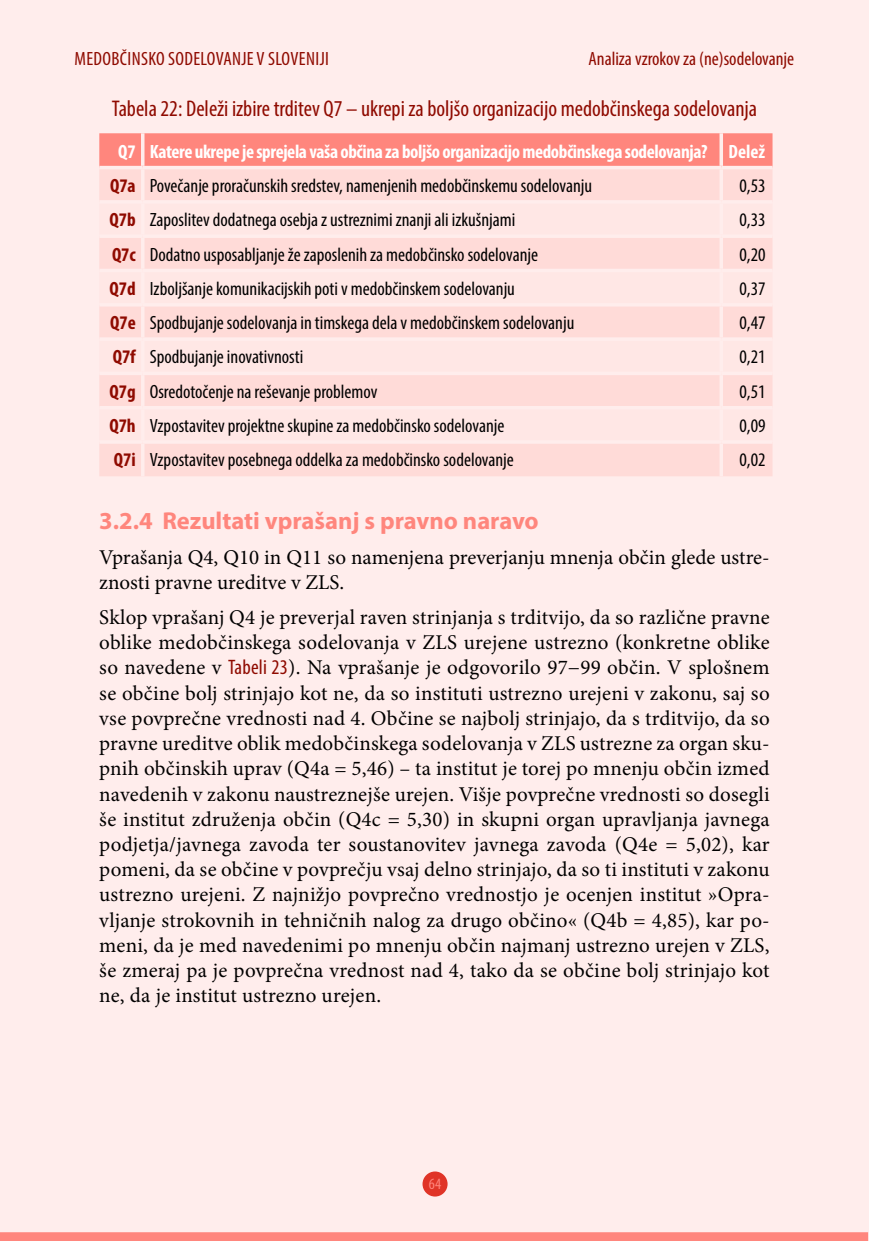
<style>
.page{position:relative;width:869px;height:1241px;background:#fff}
.page>*{position:absolute;margin:0;border:0;box-sizing:border-box;transform-origin:0 0}
._1_1_1{font:700 24.5px "Myriad Pro";color:#ff867d}
.tabela_naslov{font:condensed 22.75px "Myriad Pro";color:#8f0a00}
.TELO{font:21px/25.2px "Minion Pro";color:#000}
.t1{font:condensed 19.25px "Myriad Pro";color:#000}
.t2{font:700 condensed 19.25px "Myriad Pro";letter-spacing:-.02em;color:#fff}
.t3{font:condensed 19.25px "Myriad Pro";letter-spacing:.02em;color:#8f0a00}
.t4{font:condensed 19.25px "Myriad Pro";color:#8f0a00}
.t5{font:700 condensed 19.25px "Myriad Pro";color:#8f0a00}
.t6{font:condensed 15.75px "Myriad Pro";color:#ff867d}
.s1{font-family:"Myriad Pro";font-stretch:condensed;color:#8f0a00}
</style>
<div class="page">
<div style="left:0;top:0;width:868px;height:1240px;background:#ffedec"></div>
<div style="left:422px;top:1171px;width:25px;height:25px;background:#e03427;border-radius:50%"></div>
<div style="left:0;top:1231px;width:867px;height:9px;background:#ff867d"></div>
<div style="left:99px;top:133px;width:673px;height:33px;background:#ff867d"></div>
<div style="left:99px;top:169px;width:673px;height:307px;background:#ffdbd8"></div>
<svg style="left:99px;top:204px;width:673px;height:236px"></svg>
<hr style="left:141px;top:133px;width:3px;height:33px;background:#ffedec">
<hr style="left:719px;top:133px;width:3px;height:33px;background:#ffedec">
<hr style="left:141px;top:169px;width:3px;height:31px;background:#ffedec">
<hr style="left:719px;top:169px;width:3px;height:31px;background:#ffedec">
<hr style="left:99px;top:200px;width:44px;height:4px;background:#ffedec">
<hr style="left:143px;top:200px;width:578px;height:4px;background:#ffedec">
<hr style="left:141px;top:204px;width:3px;height:30px;background:#ffedec">
<hr style="left:721px;top:200px;width:51px;height:4px;background:#ffedec">
<hr style="left:719px;top:204px;width:3px;height:30px;background:#ffedec">
<hr style="left:99px;top:234px;width:44px;height:4px;background:#ffedec">
<hr style="left:143px;top:234px;width:578px;height:4px;background:#ffedec">
<hr style="left:141px;top:238px;width:3px;height:31px;background:#ffedec">
<hr style="left:721px;top:234px;width:51px;height:4px;background:#ffedec">
<hr style="left:719px;top:238px;width:3px;height:31px;background:#ffedec">
<hr style="left:99px;top:269px;width:44px;height:3px;background:#ffedec">
<hr style="left:143px;top:269px;width:578px;height:3px;background:#ffedec">
<hr style="left:141px;top:272px;width:3px;height:31px;background:#ffedec">
<hr style="left:721px;top:269px;width:51px;height:3px;background:#ffedec">
<hr style="left:719px;top:272px;width:3px;height:31px;background:#ffedec">
<hr style="left:99px;top:303px;width:44px;height:3px;background:#ffedec">
<hr style="left:143px;top:303px;width:578px;height:3px;background:#ffedec">
<hr style="left:141px;top:306px;width:3px;height:31px;background:#ffedec">
<hr style="left:721px;top:303px;width:51px;height:3px;background:#ffedec">
<hr style="left:719px;top:306px;width:3px;height:31px;background:#ffedec">
<hr style="left:99px;top:337px;width:44px;height:4px;background:#ffedec">
<hr style="left:143px;top:337px;width:578px;height:4px;background:#ffedec">
<hr style="left:141px;top:341px;width:3px;height:30px;background:#ffedec">
<hr style="left:721px;top:337px;width:51px;height:4px;background:#ffedec">
<hr style="left:719px;top:341px;width:3px;height:30px;background:#ffedec">
<hr style="left:99px;top:371px;width:44px;height:4px;background:#ffedec">
<hr style="left:143px;top:371px;width:578px;height:4px;background:#ffedec">
<hr style="left:141px;top:375px;width:3px;height:31px;background:#ffedec">
<hr style="left:721px;top:371px;width:51px;height:4px;background:#ffedec">
<hr style="left:719px;top:375px;width:3px;height:31px;background:#ffedec">
<hr style="left:99px;top:406px;width:44px;height:3px;background:#ffedec">
<hr style="left:143px;top:406px;width:578px;height:3px;background:#ffedec">
<hr style="left:141px;top:409px;width:3px;height:31px;background:#ffedec">
<hr style="left:721px;top:406px;width:51px;height:3px;background:#ffedec">
<hr style="left:719px;top:409px;width:3px;height:31px;background:#ffedec">
<hr style="left:99px;top:440px;width:44px;height:3px;background:#ffedec">
<hr style="left:143px;top:440px;width:578px;height:3px;background:#ffedec">
<hr style="left:141px;top:443px;width:3px;height:33px;background:#ffedec">
<hr style="left:721px;top:440px;width:51px;height:3px;background:#ffedec">
<hr style="left:719px;top:443px;width:3px;height:33px;background:#ffedec">
<p class="t3" style="left:74px;top:46px;width:256px">MEDOBČINSKO SODELOVANJE V SLOVENIJI</p>
<p class="t4" style="left:588px;top:46px;width:207px">Analiza vzrokov za (ne)sodelovanje</p>
<p class="tabela_naslov" style="left:112px;top:95px;width:646px">Tabela 22: Deleži izbire trditev Q7 – ukrepi za boljšo organizacijo medobčinskega sodelovanja</p>
<p class="t2" style="left:118px;top:139px;width:19px">Q7</p>
<p class="t2" style="left:150px;top:139px;width:559px">Katere ukrepe je sprejela vaša občina za boljšo organizacijo medobčinskega sodelovanja?</p>
<p class="t2" style="left:728px;top:139px;width:38px">Delež</p>
<p class="t5" style="left:110px;top:173px;width:27px">Q7a</p>
<p class="t1" style="left:150px;top:174px;width:443px">Povečanje proračunskih sredstev, namenjenih medobčinskemu sodelovanju</p>
<p class="t1" style="left:739px;top:174px;width:27px">0,53</p>
<p class="t5" style="left:110px;top:208px;width:28px">Q7b</p>
<p class="t1" style="left:150px;top:208px;width:367px">Zaposlitev dodatnega osebja z ustreznimi znanji ali izkušnjami</p>
<p class="t1" style="left:739px;top:208px;width:27px">0,33</p>
<p class="t5" style="left:112px;top:242px;width:25px">Q7c</p>
<p class="t1" style="left:150px;top:242px;width:390px">Dodatno usposabljanje že zaposlenih za medobčinsko sodelovanje</p>
<p class="t1" style="left:739px;top:242px;width:27px">0,20</p>
<p class="t5" style="left:110px;top:276px;width:28px">Q7d</p>
<p class="t1" style="left:150px;top:277px;width:366px">Izboljšanje komunikacijskih poti v medobčinskem sodelovanju</p>
<p class="t1" style="left:739px;top:277px;width:27px">0,37</p>
<p class="t5" style="left:110px;top:311px;width:27px">Q7e</p>
<p class="t1" style="left:150px;top:311px;width:426px">Spodbujanje sodelovanja in timskega dela v medobčinskem sodelovanju</p>
<p class="t1" style="left:739px;top:311px;width:27px">0,47</p>
<p class="t5" style="left:113px;top:345px;width:24px">Q7f</p>
<p class="t1" style="left:150px;top:345px;width:155px">Spodbujanje inovativnosti</p>
<p class="t1" style="left:739px;top:345px;width:27px">0,21</p>
<p class="t5" style="left:110px;top:379px;width:28px">Q7g</p>
<p class="t1" style="left:150px;top:380px;width:229px">Osredotočenje na reševanje problemov</p>
<p class="t1" style="left:739px;top:380px;width:27px">0,51</p>
<p class="t5" style="left:109px;top:413px;width:28px">Q7h</p>
<p class="t1" style="left:150px;top:414px;width:356px">Vzpostavitev projektne skupine za medobčinsko sodelovanje</p>
<p class="t1" style="left:739px;top:414px;width:27px">0,09</p>
<p class="t5" style="left:114px;top:448px;width:23px">Q7i</p>
<p class="t1" style="left:150px;top:448px;width:365px">Vzpostavitev posebnega oddelka za medobčinsko sodelovanje</p>
<p class="t1" style="left:739px;top:448px;width:27px">0,02</p>
<p class="_1_1_1" style="left:99px;top:504px;width:441px">3.2.4 Rezultati vprašanj s pravno naravo</p>
<p class="TELO" style="left:99px;top:544px;width:671px">Vprašanja Q4, Q10 in Q11 so namenjena preverjanju mnenja občin glede ustre&shy;znosti pravne ureditve v ZLS.</p>
<p class="TELO" style="left:99px;top:604px;width:671px;text-align:justify">Sklop vprašanj Q4 je preverjal raven strinjanja s trditvijo, da so različne pravne oblike medobčinskega sodelovanja v ZLS urejene ustrezno (konkretne oblike so navedene v <span class="s1">Tabeli 23</span>). Na vprašanje je odgovorilo 97−99 občin. V splošnem se občine bolj strinjajo kot ne, da so instituti ustrezno urejeni v zakonu, saj so vse povprečne vrednosti nad 4. Občine se najbolj strinjajo, da s trditvijo, da so pravne ureditve oblik medobčinskega sodelovanja v ZLS ustrezne za organ sku&shy;pnih občinskih uprav (Q4a = 5,46) – ta institut je torej po mnenju občin izmed navedenih v zakonu naustreznejše urejen. Višje povprečne vrednosti so dosegli še institut združenja občin (Q4c = 5,30) in skupni organ upravljanja javnega podjetja/javnega zavoda ter soustanovitev javnega zavoda (Q4e = 5,02), kar pomeni, da se občine v povprečju vsaj delno strinjajo, da so ti instituti v zakonu ustrezno urejeni. Z najnižjo povprečno vrednostjo je ocenjen institut »Opra&shy;vljanje strokovnih in tehničnih nalog za drugo občino« (Q4b = 4,85), kar po&shy;meni, da je med navedenimi po mnenju občin najmanj ustrezno urejen v ZLS, še zmeraj pa je povprečna vrednost nad 4, tako da se občine bolj strinjajo kot ne, da je institut ustrezno urejen.</p>
<p class="t6" style="left:429px;top:1173px;width:14px">64</p>
</div>
